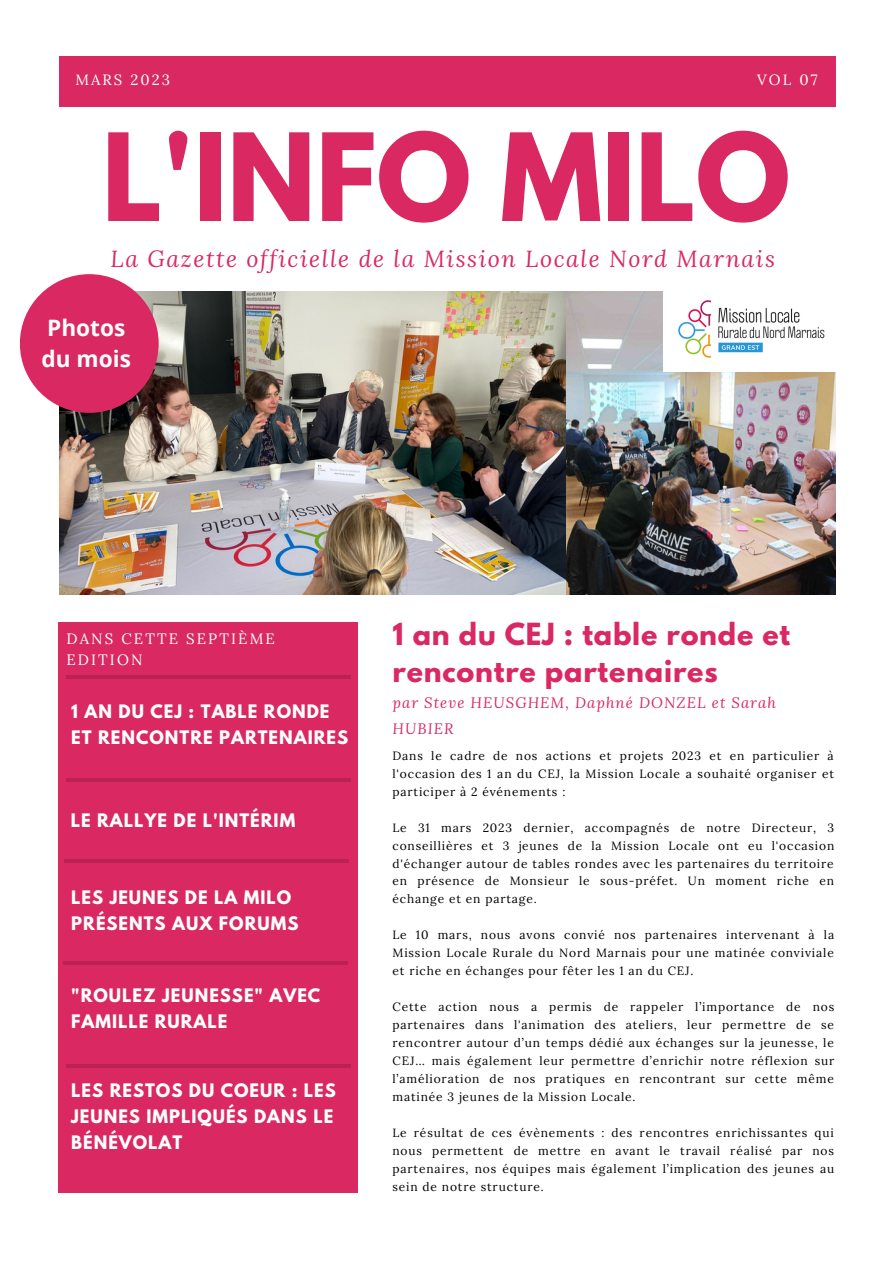
<style>
.page{position:relative;width:893px;height:1264px;background:#fff}
.page>*{position:absolute;margin:0;border:0;box-sizing:border-box;transform-origin:0 0}
.t1{font:700 107.4px "League Spartan";color:#da2862}
.t2{font:700 27px/37px "League Spartan";letter-spacing:.03em;color:#da2862}
.t3{font:italic 23.1px "Lora";letter-spacing:.07em;color:#da2862}
.t4{font:700 22.65px "Open Sans";color:#fff}
.t5{font:700 16.5px/25.8px "League Spartan";letter-spacing:.06em;color:#fff}
.t6{font:italic 15px/25.8px "Lora";letter-spacing:.07em;color:#da2862}
.t7{font:15px/20.2px "Lora";letter-spacing:.14em;color:#fff}
.t8{font:14.85px "Lora";letter-spacing:.14em;color:#fff}
.t9{font:12px/18px "Lora";letter-spacing:.07em;color:#000;text-align:justify}
</style>
<div class="page">
<img style="left:60px;top:291px;width:775px;height:304px">
<div style="left:59px;top:56px;width:776px;height:51px;background:#da2862"></div>
<div style="left:58px;top:622px;width:299px;height:570px;background:#da2862"></div>
<hr style="left:66px;top:675px;width:284px;height:4px;background:#ba2253">
<hr style="left:66px;top:778px;width:284px;height:3px;background:#000">
<svg style="left:64px;top:859px;width:284px;height:3px"></svg>
<hr style="left:66px;top:1064px;width:285px;height:3px;background:#000">
<div style="left:20px;top:274px;width:139px;height:139px;background:#da2862;border-radius:50%"></div>
<img style="left:663px;top:291px;width:172px;height:81px">
<hr style="left:63px;top:961px;width:285px;height:3px;background:#000">
<p class="t8" style="left:75px;top:70px;width:96px">MARS 2023</p>
<p class="t8" style="left:757px;top:70px;width:62px">VOL 07</p>
<p class="t1" style="left:102px;top:124px;width:689px">L'INFO MILO</p>
<p class="t3" style="left:111px;top:243px;width:665px">La Gazette officielle de la Mission Locale Nord Marnais</p>
<p class="t4" style="left:47px;top:312px;width:80px">Photos</p>
<p class="t4" style="left:42px;top:343px;width:91px">du mois</p>
<p class="t7" style="left:66px;top:628px;width:210px">DANS CETTE SEPTIÈME<br>EDITION</p>
<p class="t5" style="left:71px;top:701px;width:278px">1 AN DU CEJ : TABLE RONDE<br>ET RENCONTRE PARTENAIRES</p>
<p class="t5" style="left:71px;top:809px;width:226px">LE RALLYE DE L'INTÉRIM</p>
<p class="t5" style="left:71px;top:886px;width:229px">LES JEUNES DE LA MILO<br>PRÉSENTS AUX FORUMS</p>
<p class="t5" style="left:71px;top:984px;width:250px">"ROULEZ JEUNESSE" AVEC<br>FAMILLE RURALE</p>
<p class="t5" style="left:71px;top:1079px;width:266px">LES RESTOS DU COEUR : LES<br>JEUNES IMPLIQUÉS DANS LE<br>BÉNÉVOLAT</p>
<p class="t2" style="left:392px;top:618px;width:399px">1 an du CEJ : table ronde et rencontre partenaires</p>
<p class="t6" style="left:392px;top:690px;width:385px">par Steve HEUSGHEM, Daphné DONZEL et Sarah<br>HUBIER</p>
<p class="t9" style="left:392px;top:746px;width:443px">Dans le cadre de nos actions et projets 2023 et en particulier à l'occasion des 1 an du CEJ, la Mission Locale a souhaité organiser et participer à 2 événements :</p>
<p class="t9" style="left:392px;top:818px;width:443px">Le 31 mars 2023 dernier, accompagnés de notre Directeur, 3 conseillières et 3 jeunes de la Mission Locale ont eu l'occasion d'échanger autour de tables rondes avec les partenaires du territoire en présence de Monsieur le sous-préfet. Un moment riche en échange et en partage.</p>
<p class="t9" style="left:392px;top:926px;width:443px">Le 10 mars, nous avons convié nos partenaires intervenant à la Mission Locale Rurale du Nord Marnais pour une matinée conviviale et riche en échanges pour fêter les 1 an du CEJ.</p>
<p class="t9" style="left:392px;top:998px;width:443px">Cette action nous a permis de rappeler l’importance de nos partenaires dans l'animation des ateliers, leur permettre de se rencontrer autour d’un temps dédié aux échanges sur la jeunesse, le CEJ… mais également leur permettre d’enrichir notre réflexion sur l’amélioration de nos pratiques en rencontrant sur cette même matinée 3 jeunes de la Mission Locale.</p>
<p class="t9" style="left:392px;top:1123px;width:443px">Le résultat de ces évènements : des rencontres enrichissantes qui nous permettent de mettre en avant le travail réalisé par nos partenaires, nos équipes mais également l’implication des jeunes au sein de notre structure.</p>
</div>
